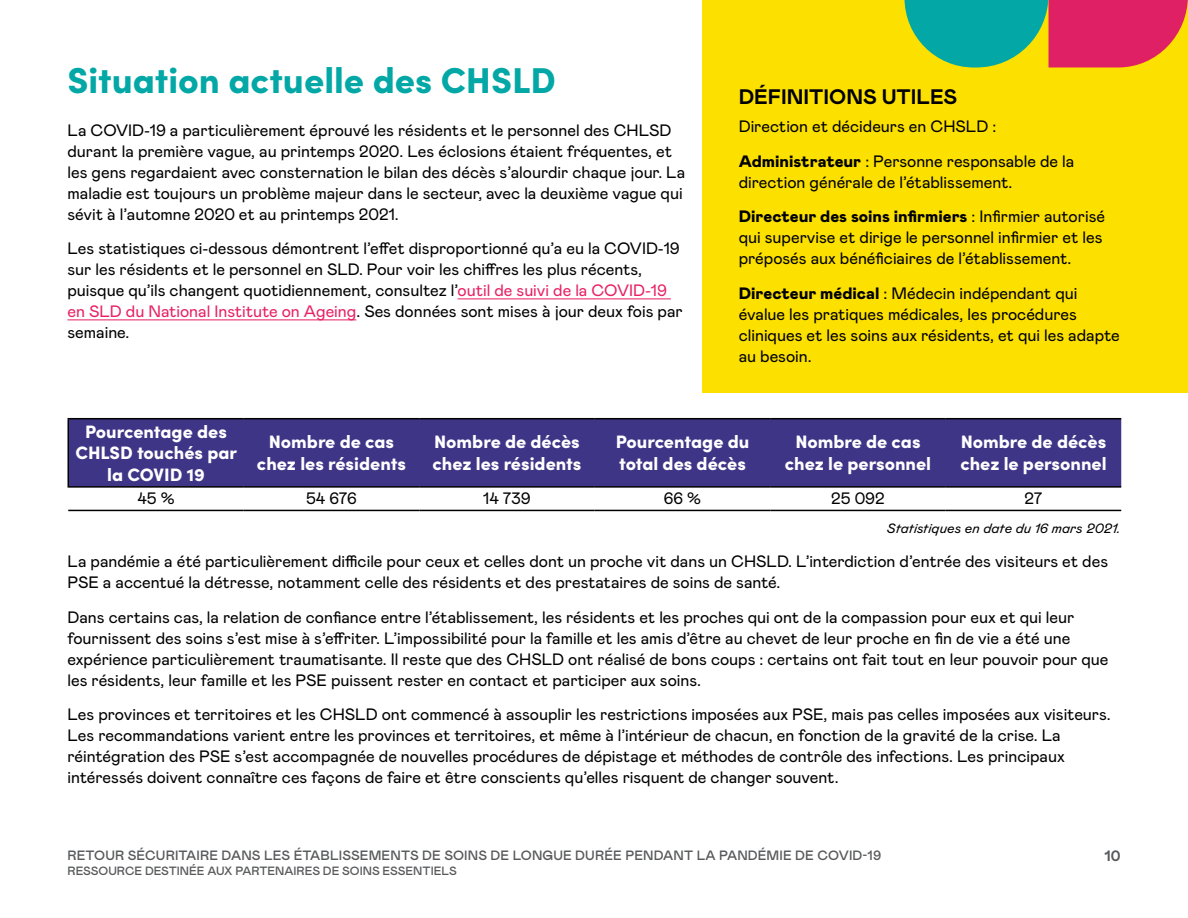
<style>
.page{position:relative;width:1188px;height:918px;background:#fff}
.page>*{position:absolute;margin:0;border:0;box-sizing:border-box;transform-origin:0 0}
.t1{font:900 36px "Sofia Pro";color:#03a8a6}
.t2{font:700 21px "Mabry Pro";color:#000}
.t3{font:900 18px/21.6px "Sofia Pro";color:#fff;text-align:center}
.t4{font:16.5px/21px "Mabry Pro";color:#000}
.t5{font:700 15px "Mabry Pro";color:#58595b}
.t6{font:500 13.5px "Mabry Pro";letter-spacing:.01em;color:#58595b}
.t7{font:italic 13.5px "Mabry Pro";letter-spacing:.01em;color:#000}
.t8{font:500 12px "Mabry Pro";color:#58595b}
.s1{color:#e82163}
.s2{font-weight:900}
</style>
<div class="page">
<div style="left:702px;top:0;width:486px;height:392px;background:#fce000"></div>
<svg style="left:905px;top:0;width:283px;height:68px"></svg>
<hr style="left:458px;top:298px;width:213px;height:1px;background:#e82163">
<hr style="left:68px;top:319px;width:288px;height:1px;background:#e82163">
<div style="left:69px;top:419px;width:1052px;height:67px;background:#3f3587"></div>
<hr style="left:68px;top:418px;width:176px;height:1px;background:#000">
<hr style="left:68px;top:419px;width:1px;height:67px;background:#000">
<hr style="left:244px;top:418px;width:175px;height:1px;background:#000">
<hr style="left:419px;top:418px;width:176px;height:1px;background:#000">
<hr style="left:595px;top:418px;width:175px;height:1px;background:#000">
<hr style="left:770px;top:418px;width:176px;height:1px;background:#000">
<hr style="left:946px;top:418px;width:175px;height:1px;background:#000">
<hr style="left:68px;top:486px;width:176px;height:2px;background:#000">
<hr style="left:244px;top:486px;width:175px;height:2px;background:#000">
<hr style="left:419px;top:486px;width:176px;height:2px;background:#000">
<hr style="left:595px;top:486px;width:175px;height:2px;background:#000">
<hr style="left:770px;top:486px;width:176px;height:2px;background:#000">
<hr style="left:946px;top:486px;width:175px;height:2px;background:#000">
<hr style="left:68px;top:510px;width:176px;height:1px;background:#000">
<hr style="left:244px;top:510px;width:175px;height:1px;background:#000">
<hr style="left:419px;top:510px;width:176px;height:1px;background:#000">
<hr style="left:595px;top:510px;width:175px;height:1px;background:#000">
<hr style="left:770px;top:510px;width:176px;height:1px;background:#000">
<hr style="left:946px;top:510px;width:175px;height:1px;background:#000">
<h1 class="t1" style="left:68px;top:53px;width:490px">Situation actuelle des CHSLD</h1>
<p class="t4" style="left:68px;top:119px;width:619px">La COVID-19 a particulièrement éprouvé les résidents et le personnel des CHLSD durant la première vague, au printemps 2020. Les éclosions étaient fréquentes, et les gens regardaient avec consternation le bilan des décès s’alourdir chaque jour. La maladie est toujours un problème majeur dans le secteur, avec la deuxième vague qui sévit à l’automne 2020 et au printemps 2021.</p>
<p class="t4" style="left:68px;top:237px;width:617px">Les statistiques ci-dessous démontrent l’effet disproportionné qu’a eu la COVID-19 sur les résidents et le personnel en SLD. Pour voir les chiffres les plus récents, puisque qu’ils changent quotidiennement, consultez l’<span class="s1">outil de suivi de la COVID-19 en SLD du National Institute on Ageing</span>. Ses données sont mises à jour deux fois par semaine.</p>
<p class="t2" style="left:739px;top:82px;width:220px">DÉFINITIONS UTILES</p>
<p class="t4" style="left:739px;top:108px;width:337px;line-height:34.5px">Direction et décideurs en CHSLD :<br><span class="s2">Administrateur</span> : Personne responsable de la</p>
<p class="t4" style="left:739px;top:164px;width:368px;line-height:34.5px">direction générale de l’établissement.<br><span class="s2">Directeur des soins infirmiers</span> : Infirmier autorisé</p>
<p class="t4" style="left:739px;top:226px;width:365px">qui supervise et dirige le personnel infirmier et les préposés aux bénéficiaires de l’établissement.</p>
<p class="t4" style="left:739px;top:282px;width:383px"><span class="s2">Directeur médical</span> : Médecin indépendant qui évalue les pratiques médicales, les procédures cliniques et les soins aux résidents, et qui les adapte au besoin.</p>
<p class="t3" style="left:75px;top:419px;width:163px">Pourcentage des<br>CHLSD touchés par la COVID 19</p>
<p class="t3" style="left:257px;top:430px;width:151px">Nombre de cas chez les résidents</p>
<p class="t3" style="left:432px;top:430px;width:151px;text-align:left">Nombre de décès chez les résidents</p>
<p class="t3" style="left:616px;top:430px;width:135px;text-align:left">Pourcentage du total des décès</p>
<p class="t3" style="left:785px;top:430px;width:148px">Nombre de cas chez le personnel</p>
<p class="t3" style="left:960px;top:430px;width:148px;text-align:left">Nombre de décès chez le personnel</p>
<p class="t4" style="left:137px;top:487px;width:39px">45 %</p>
<p class="t4" style="left:306px;top:487px;width:52px">54 676</p>
<p class="t4" style="left:483px;top:487px;width:49px">14 739</p>
<p class="t4" style="left:664px;top:487px;width:39px">66 %</p>
<p class="t4" style="left:831px;top:487px;width:55px">25 092</p>
<p class="t4" style="left:1024px;top:487px;width:20px">27</p>
<p class="t7" style="left:887px;top:519px;width:235px">Statistiques en date du 16 mars 2021.</p>
<p class="t4" style="left:68px;top:550px;width:1042px">La pandémie a été particulièrement difficile pour ceux et celles dont un proche vit dans un CHSLD. L’interdiction d’entrée des visiteurs et des<br>PSE a accentué la détresse, notamment celle des résidents et des prestataires de soins de santé.</p>
<p class="t4" style="left:68px;top:606px;width:1043px">Dans certains cas, la relation de confiance entre l’établissement, les résidents et les proches qui ont de la compassion pour eux et qui leur fournissent des soins s’est mise à s’effriter. L’impossibilité pour la famille et les amis d’être au chevet de leur proche en fin de vie a été une expérience particulièrement traumatisante. Il reste que des CHSLD ont réalisé de bons coups : certains ont fait tout en leur pouvoir pour que les résidents, leur famille et les PSE puissent rester en contact et participer aux soins.</p>
<p class="t4" style="left:68px;top:703px;width:1045px">Les provinces et territoires et les CHSLD ont commencé à assouplir les restrictions imposées aux PSE, mais pas celles imposées aux visiteurs.<br>Les recommandations varient entre les provinces et territoires, et même à l’intérieur de chacun, en fonction de la gravité de la crise. La réintégration des PSE s’est accompagnée de nouvelles procédures de dépistage et méthodes de contrôle des infections. Les principaux intéressés doivent connaître ces façons de faire et être conscients qu’elles risquent de changer souvent.</p>
<p class="t6" style="left:68px;top:846px;width:815px">RETOUR SÉCURITAIRE DANS LES ÉTABLISSEMENTS DE SOINS DE LONGUE DURÉE PENDANT LA PANDÉMIE DE COVID-19</p>
<p class="t8" style="left:68px;top:862px;width:391px">RESSOURCE DESTINÉE AUX PARTENAIRES DE SOINS ESSENTIELS</p>
<p class="t5" style="left:1104px;top:845px;width:18px">10</p>
</div>
